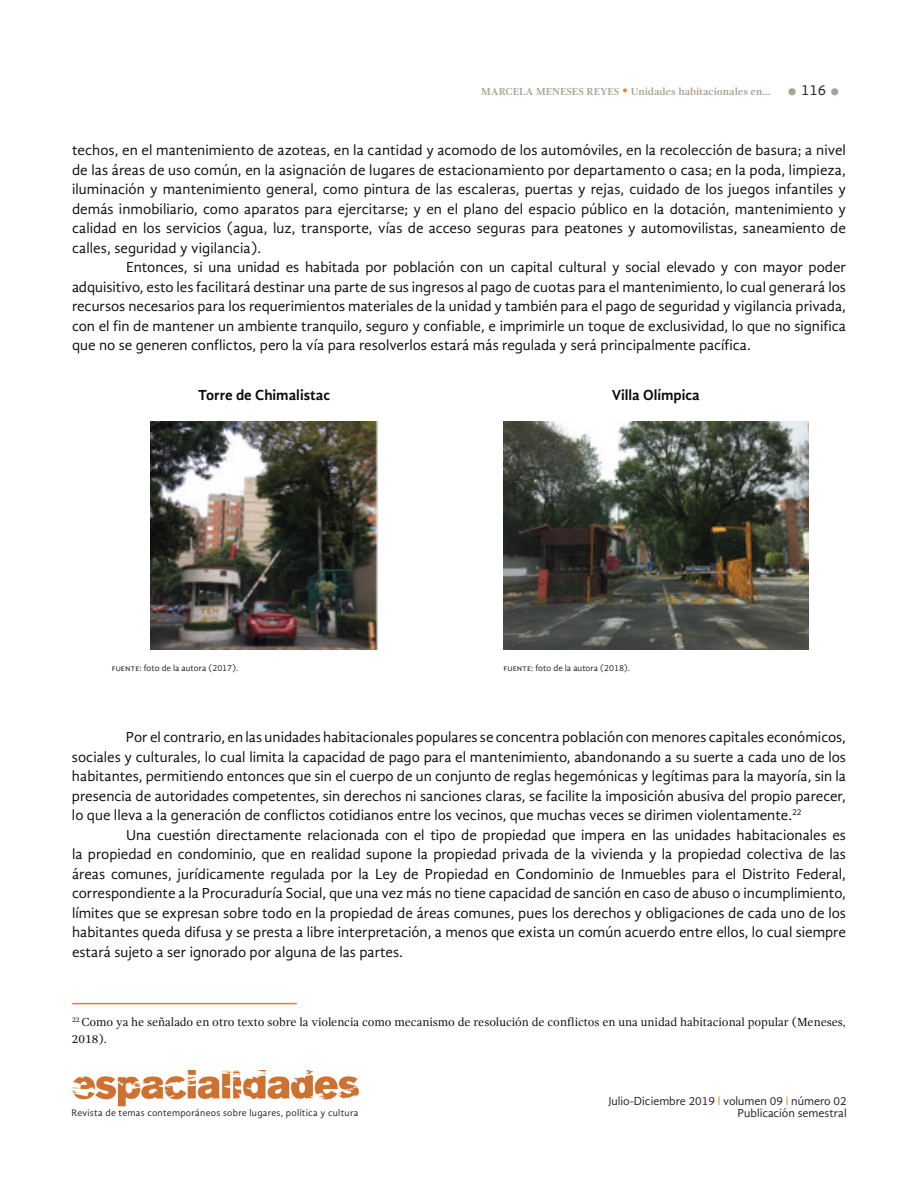
<style>
.page{position:relative;width:918px;height:1188px;background:#fff}
.page>*{position:absolute;margin:0;border:0;box-sizing:border-box;transform-origin:0 0}
.t1{font:15px/19.5px "Gandhi Sans";color:#0b0c0b;text-align:justify}
.t2{font:700 15px "Gandhi Sans";color:#0b0c0b}
.t3{font:15px "Gandhi Sans";color:#231f20}
.t4{font:12px/16.5px "Gandhi Serif";color:#0b0c0b}
.t5{font:12px/12px "Gandhi Sans";color:#231f20;text-align:right}
.t6{font:700 10.5px "Gandhi Serif";color:#aba095}
.t7{font:9.75px "Gandhi Sans";letter-spacing:.025em;color:#231f20}
.t8{font:9px "Gandhi Sans";color:#231f20}
.s1{font-family:"Gandhi Sans";font-weight:400;font-size:15px;color:#df8619}
.s2{font-size:27px;color:#aba095}
.s3{color:#df8619}
</style>
<div class="page">
<img style="left:72px;top:1070px;width:287px;height:37px">
<img style="left:150px;top:422px;width:228px;height:228px">
<img style="left:504px;top:421px;width:304px;height:229px">
<hr style="left:73px;top:1003px;width:223px;height:1px;background:#df8619">
<p class="t6" style="left:481px;top:86px;width:291px">MARCELA MENESES REYES <span class="s1">•</span> Unidades habitacionales en...</p>
<p class="t3" style="left:787px;top:82px;width:55px"><span class="s2">•</span> 116 <span class="s2">•</span></p>
<p class="t1" style="left:72px;top:141px;width:776px">techos, en el mantenimiento de azoteas, en la cantidad y acomodo de los automóviles, en la recolección de basura; a nivel de las áreas de uso común, en la asignación de lugares de estacionamiento por departamento o casa; en la poda, limpieza, iluminación y mantenimiento general, como pintura de las escaleras, puertas y rejas, cuidado de los juegos infantiles y demás inmobiliario, como aparatos para ejercitarse; y en el plano del espacio público en la dotación, mantenimiento y calidad en los servicios (agua, luz, transporte, vías de acceso seguras para peatones y automovilistas, saneamiento de calles, seguridad y vigilancia).</p>
<p class="t1" style="left:72px;top:258px;width:776px;text-indent:54px">Entonces, si una unidad es habitada por población con un capital cultural y social elevado y con mayor poder adquisitivo, esto les facilitará destinar una parte de sus ingresos al pago de cuotas para el mantenimiento, lo cual generará los recursos necesarios para los requerimientos materiales de la unidad y también para el pago de seguridad y vigilancia privada, con el fin de mantener un ambiente tranquilo, seguro y confiable, e imprimirle un toque de exclusividad, lo que no significa que no se generen conflictos, pero la vía para resolverlos estará más regulada y será principalmente pacífica.</p>
<p class="t2" style="left:198px;top:387px;width:134px">Torre de Chimalistac</p>
<p class="t8" style="left:112px;top:663px;width:128px">FUENTE: foto de la autora (2017).</p>
<p class="t2" style="left:612px;top:387px;width:90px">Villa Olímpica</p>
<p class="t8" style="left:504px;top:663px;width:128px">FUENTE: foto de la autora (2018).</p>
<p class="t1" style="left:72px;top:728px;width:776px;text-indent:54px">Por el contrario, en las unidades habitacionales populares se concentra población con menores capitales económicos, sociales y culturales, lo cual limita la capacidad de pago para el mantenimiento, abandonando a su suerte a cada uno de los habitantes, permitiendo entonces que sin el cuerpo de un conjunto de reglas hegemónicas y legítimas para la mayoría, sin la presencia de autoridades competentes, sin derechos ni sanciones claras, se facilite la imposición abusiva del propio parecer, lo que lleva a la generación de conflictos cotidianos entre los vecinos, que muchas veces se dirimen violentamente.<sup>22</sup></p>
<p class="t1" style="left:72px;top:825px;width:776px;text-indent:54px">Una cuestión directamente relacionada con el tipo de propiedad que impera en las unidades habitacionales es la propiedad en condominio, que en realidad supone la propiedad privada de la vivienda y la propiedad colectiva de las áreas comunes, jurídicamente regulada por la Ley de Propiedad en Condominio de Inmuebles para el Distrito Federal, correspondiente a la Procuraduría Social, que una vez más no tiene capacidad de sanción en caso de abuso o incumplimiento, límites que se expresan sobre todo en la propiedad de áreas comunes, pues los derechos y obligaciones de cada uno de los habitantes queda difusa y se presta a libre interpretación, a menos que exista un común acuerdo entre ellos, lo cual siempre estará sujeto a ser ignorado por alguna de las partes.</p>
<p class="t4" style="left:72px;top:1014px;width:775px"><sup>22</sup> Como ya he señalado en otro texto sobre la violencia como mecanismo de resolución de conflictos en una unidad habitacional popular (Meneses,<br>2018).</p>
<p class="t7" style="left:71px;top:1107px;width:289px">Revista de temas contemporáneos sobre lugares, política y cultura</p>
<p class="t5" style="left:608px;top:1095px;width:240px">Julio-Diciembre 2019 <span class="s3">l</span> volumen 09 <span class="s3">l</span> número 02<br>Publicación semestral</p>
</div>
